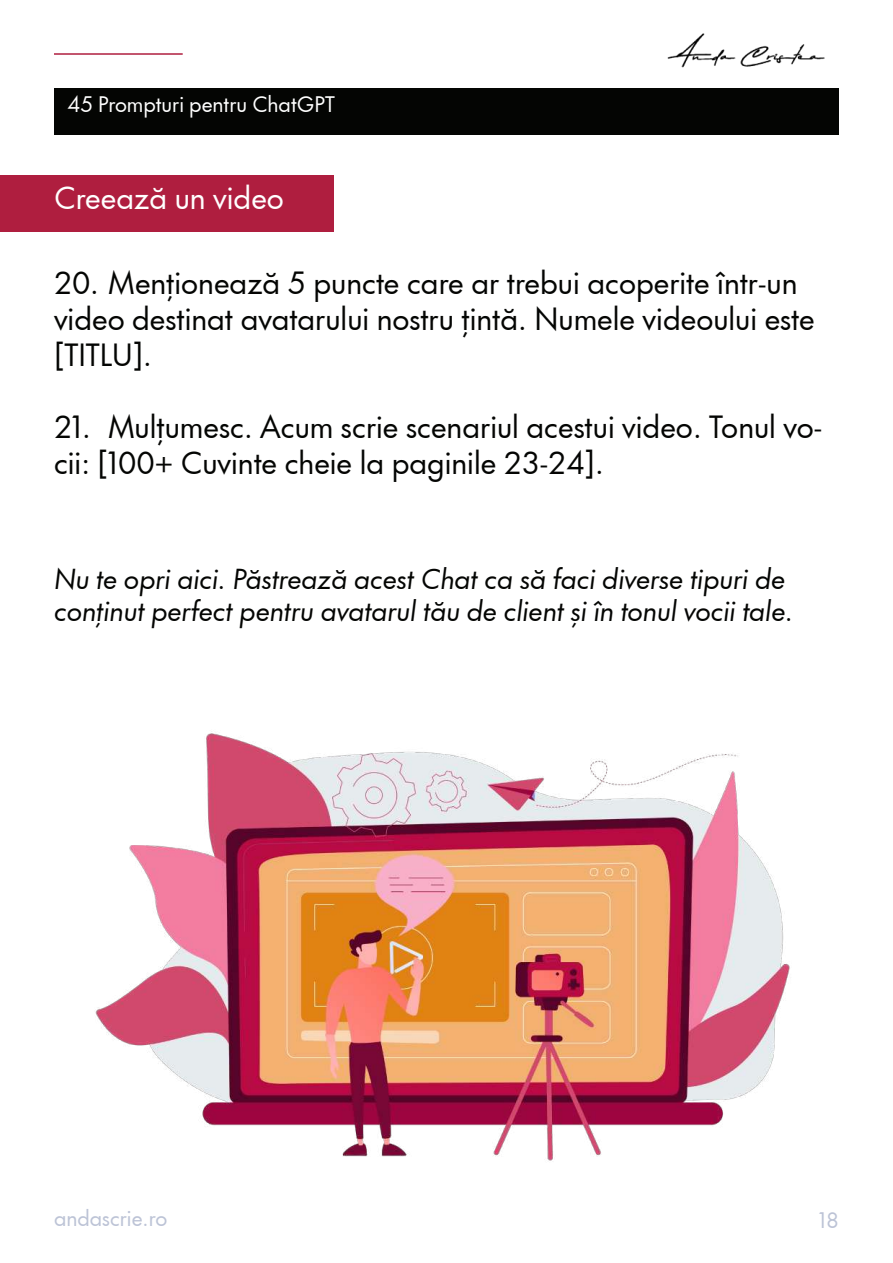
<style>
.page{position:relative;width:893px;height:1263px;background:#fff}
.page>*{position:absolute;margin:0;border:0;box-sizing:border-box;transform-origin:0 0}
.t1{font:30px/36px "Futura Now Headline";color:#040503}
.t2{font:30px "Futura Now Headline";color:#fff}
.t3{font:italic 27px/32.4px "Futura Now Headline";color:#040503}
.t4{font:21px "Futura Now Headline";color:#fff}
.t5{font:21px "Futura Now Headline";color:#bcc3d6}
</style>
<div class="page">
<img style="left:667px;top:33px;width:158px;height:35px">
<div style="left:54px;top:88px;width:785px;height:47px;background:#040503"></div>
<hr style="left:54px;top:53px;width:129px;height:2px;background:#af1e3f">
<div style="left:0;top:175px;width:333px;height:56px;background:#af1e3f"></div>
<img style="left:95px;top:731px;width:695px;height:430px">
<p class="t4" style="left:68px;top:88px;width:269px">45 Prompturi pentru ChatGPT</p>
<p class="t2" style="left:54px;top:173px;width:231px">Creează un video</p>
<p class="t1" style="left:54px;top:263px;width:762px">20. Menționează 5 puncte care ar trebui acoperite într-un video destinat avatarului nostru țintă. Numele videoului este [TITLU].</p>
<p class="t1" style="left:54px;top:407px;width:770px">21. Mulțumesc. Acum scrie scenariul acestui video. Tonul vo&shy;cii: [100+ Cuvinte cheie la paginile 23-24].</p>
<p class="t3" style="left:54px;top:561px;width:741px">Nu te opri aici. Păstrează acest Chat ca să faci diverse tipuri de conținut perfect pentru avatarul tău de client și în tonul vocii tale.</p>
<p class="t5" style="left:54px;top:1201px;width:115px">andascrie.ro</p>
<p class="t5" style="left:819px;top:1203px;width:21px">18</p>
</div>
